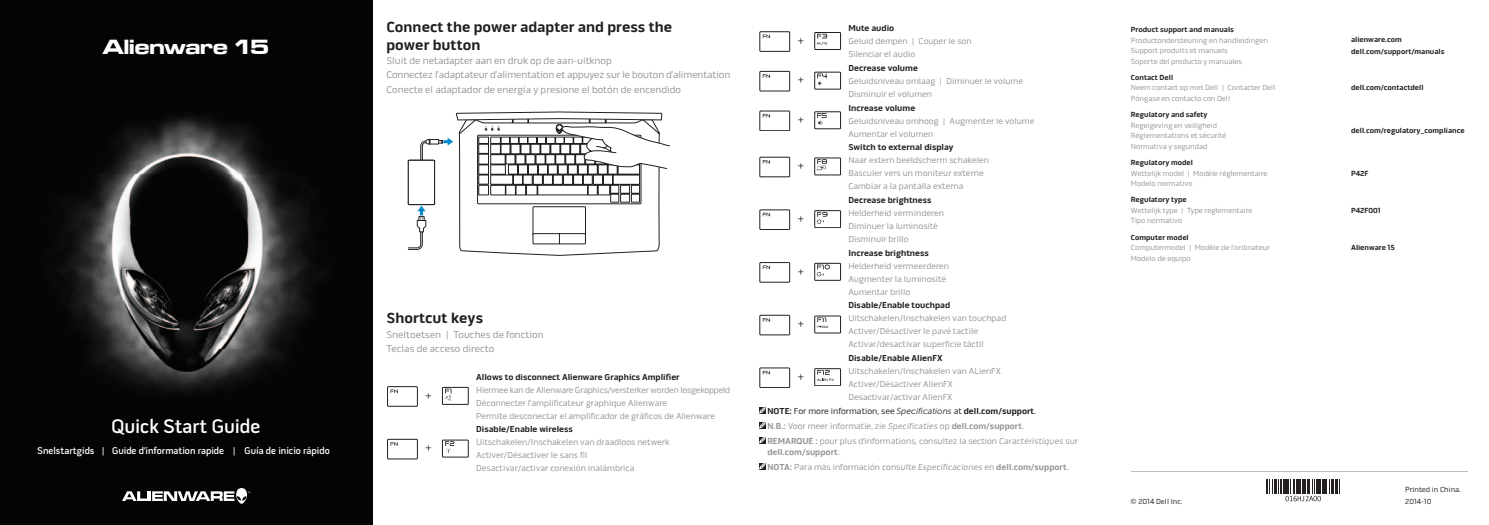
<style>
.page{position:relative;width:1489px;height:525px;background:#fff}
.page>*{position:absolute;margin:0;border:0;box-sizing:border-box;transform-origin:0 0}
.t1{font:21.25px "Microgramma D Bold Exte";color:#fff}
.t2{font:600 20px "Pill Gothic 600 mg";color:#fff}
.t3{font:700 15px/17.5px "Pill Alt 600 mg";color:#231f20}
.t4{font:10.62px "Pill Alt 600 mg";color:#231f20}
.t5{font:10px/14.2px "Pill Alt 600 mg";color:#939598}
.t6{font:600 10px "Pill Gothic 600 mg";color:#fff}
.t7{font:8.75px/13px "Pill Alt 600 mg";color:#939598}
.t8{font:700 8.75px "Pill Alt 600 mg";color:#231f20}
.t9{font:700 8.75px/14.8px "Pill Alt 600 mg";color:#939598}
.t10{font:7.5px/10.5px "Pill Alt 600 mg";color:#939598}
.t11{font:700 7.5px/12.2px "Pill Alt 600 mg";color:#231f20}
.t12{font:7.5px "Pill Alt 600 mg";color:#231f20}
.s1{font-weight:700;color:#231f20}
.s2{color:#231f20}
.s3{font-family:"Museo Sans For Dell 300";font-style:italic;color:#231f20}
.s4{font-weight:700}
.s5{font-style:italic}
.s6{font-weight:400}
.s7{font-weight:400;font-style:italic}
</style>
<div class="page">
<svg style="left:408px;top:112px;width:262px;height:143px"></svg>
<div style="left:442px;top:387px;width:26px;height:17px;border:1px solid #231f20"></div>
<svg style="left:445px;top:388px;width:6px;height:12px"></svg>
<div style="left:387px;top:386px;width:30px;height:20px;border:1px solid #231f20"></div>
<svg style="left:390px;top:389px;width:8px;height:4px"></svg>
<div style="left:442px;top:439px;width:26px;height:18px;border:1px solid #231f20"></div>
<svg style="left:445px;top:441px;width:9px;height:11px"></svg>
<div style="left:387px;top:439px;width:30px;height:20px;border:1px solid #231f20"></div>
<svg style="left:390px;top:442px;width:8px;height:3px"></svg>
<div style="left:814px;top:32px;width:26px;height:18px;border:1px solid #231f20"></div>
<svg style="left:816px;top:34px;width:11px;height:10px"></svg>
<div style="left:759px;top:32px;width:30px;height:19px;border:1px solid #231f20"></div>
<svg style="left:762px;top:35px;width:8px;height:3px"></svg>
<div style="left:814px;top:72px;width:26px;height:17px;border:1px solid #231f20"></div>
<svg style="left:817px;top:73px;width:10px;height:12px"></svg>
<div style="left:759px;top:71px;width:30px;height:20px;border:1px solid #231f20"></div>
<svg style="left:762px;top:74px;width:8px;height:4px"></svg>
<div style="left:814px;top:112px;width:26px;height:17px;border:1px solid #231f20"></div>
<svg style="left:817px;top:113px;width:9px;height:12px"></svg>
<svg style="left:762px;top:114px;width:8px;height:3px"></svg>
<div style="left:759px;top:111px;width:30px;height:20px;border:1px solid #231f20"></div>
<div style="left:814px;top:158px;width:26px;height:17px;border:1px solid #231f20"></div>
<svg style="left:816px;top:159px;width:11px;height:11px"></svg>
<div style="left:759px;top:157px;width:30px;height:20px;border:1px solid #231f20"></div>
<svg style="left:762px;top:160px;width:8px;height:4px"></svg>
<div style="left:814px;top:210px;width:26px;height:18px;border:1px solid #231f20"></div>
<svg style="left:816px;top:212px;width:11px;height:12px"></svg>
<div style="left:759px;top:209px;width:30px;height:20px;border:1px solid #231f20"></div>
<svg style="left:762px;top:212px;width:8px;height:4px"></svg>
<div style="left:814px;top:263px;width:26px;height:17px;border:1px solid #231f20"></div>
<svg style="left:816px;top:264px;width:13px;height:12px"></svg>
<div style="left:759px;top:262px;width:30px;height:20px;border:1px solid #231f20"></div>
<svg style="left:762px;top:265px;width:8px;height:4px"></svg>
<div style="left:814px;top:316px;width:26px;height:17px;border:1px solid #231f20"></div>
<svg style="left:816px;top:317px;width:12px;height:11px"></svg>
<svg style="left:762px;top:318px;width:8px;height:3px"></svg>
<div style="left:759px;top:315px;width:30px;height:20px;border:1px solid #231f20"></div>
<div style="left:814px;top:368px;width:26px;height:17px;border:1px solid #231f20"></div>
<svg style="left:816px;top:369px;width:17px;height:11px"></svg>
<div style="left:759px;top:367px;width:30px;height:20px;border:1px solid #231f20"></div>
<svg style="left:762px;top:370px;width:8px;height:4px"></svg>
<svg style="left:759px;top:407px;width:6px;height:6px"></svg>
<svg style="left:759px;top:422px;width:6px;height:6px"></svg>
<svg style="left:759px;top:437px;width:6px;height:5px"></svg>
<svg style="left:759px;top:463px;width:6px;height:6px"></svg>
<hr style="left:1131px;top:470px;width:336px;height:1px;background:#bcbdc0">
<svg style="left:1266px;top:479px;width:72px;height:22px"></svg>
<img style="left:0;top:0;width:372px;height:524px">
<svg style="left:122px;top:487px;width:128px;height:16px"></svg>
<h1 class="t1" style="left:103px;top:33px;width:168px">Alienware 15</h1>
<h3 class="t3" style="left:386px;top:19px;width:287px">Connect the power adapter and press the power button</h3>
<p class="t5" style="left:386px;top:54px;width:345px">Sluit de netadapter aan en druk op de aan-uitknop<br>Connectez l’adaptateur d’alimentation et appuyez sur le bouton d’alimentation<br>Conecte el adaptador de energía y presione el botón de encendido</p>
<p class="t4" style="left:797px;top:35px;width:8px">+</p>
<p class="t4" style="left:797px;top:75px;width:8px">+</p>
<p class="t4" style="left:797px;top:114px;width:8px">+</p>
<p class="t4" style="left:797px;top:160px;width:8px">+</p>
<p class="t4" style="left:797px;top:213px;width:8px">+</p>
<p class="t4" style="left:797px;top:266px;width:8px">+</p>
<p class="t8" style="left:848px;top:23px;width:47px">Mute audio</p>
<p class="t7" style="left:848px;top:35px;width:125px">Geluid dempen | Couper le son<br>Silenciar el audio</p>
<p class="t8" style="left:848px;top:63px;width:71px">Decrease volume</p>
<p class="t7" style="left:848px;top:74px;width:176px">Geluidsniveau omlaag | Diminuer le volume<br>Disminuir el volumen</p>
<p class="t8" style="left:848px;top:102px;width:68px">Increase volume</p>
<p class="t7" style="left:848px;top:114px;width:187px">Geluidsniveau omhoog | Augmenter le volume<br>Aumentar el volumen</p>
<p class="t8" style="left:848px;top:142px;width:107px">Switch to external display</p>
<p class="t7" style="left:848px;top:154px;width:142px">Naar extern beeldscherm schakelen<br>Basculer vers un moniteur externe<br>Cambiar a la pantalla externa</p>
<p class="t8" style="left:848px;top:195px;width:85px">Decrease brightness</p>
<p class="t7" style="left:848px;top:206px;width:97px">Helderheid verminderen<br>Diminuer la luminosité<br>Disminuir brillo</p>
<p class="t8" style="left:848px;top:247px;width:82px">Increase brightness</p>
<p class="t7" style="left:848px;top:259px;width:102px">Helderheid vermeerderen<br>Augmenter la luminosité<br>Aumentar brillo</p>
<p class="t11" style="left:1130px;top:24px;width:104px">Product support and manuals</p>
<p class="t10" style="left:1130px;top:35px;width:138px">Productondersteuning en handleidingen<br>Support produits et manuels<br>Soporte del producto y manuales</p>
<p class="t11" style="left:1350px;top:33px;width:95px">alienware.com dell.com/support/manuals</p>
<p class="t11" style="left:1130px;top:71px;width:44px">Contact Dell</p>
<p class="t10" style="left:1130px;top:83px;width:146px">Neem contact op met Dell | Contacter Dell<br>Póngase en contacto con Dell</p>
<p class="t11" style="left:1350px;top:82px;width:74px">dell.com/contactdell</p>
<p class="t11" style="left:1130px;top:109px;width:78px">Regulatory and safety</p>
<p class="t10" style="left:1130px;top:120px;width:97px">Regelgeving en veiligheid<br>Réglementations et sécurité<br>Normativa y seguridad</p>
<p class="t11" style="left:1350px;top:124px;width:115px">dell.com/regulatory_compliance</p>
<p class="t11" style="left:1130px;top:156px;width:63px">Regulatory model</p>
<p class="t10" style="left:1130px;top:168px;width:138px">Wettelijk model | Modèle réglementaire<br>Modelo normativo</p>
<p class="t11" style="left:1350px;top:167px;width:19px">P42F</p>
<p class="t11" style="left:1130px;top:193px;width:57px">Regulatory type</p>
<p class="t10" style="left:1130px;top:205px;width:123px">Wettelijk type | Type réglementaire<br>Tipo normativo</p>
<p class="t11" style="left:1350px;top:204px;width:31px">P42F001</p>
<p class="t11" style="left:1130px;top:231px;width:59px">Computer model</p>
<p class="t10" style="left:1130px;top:242px;width:141px">Computermodel | Modèle de l’ordinateur<br>Modelo de equipo</p>
<p class="t11" style="left:1350px;top:241px;width:45px">Alienware 15</p>
<h2 class="t2" style="left:111px;top:418px;width:150px">Quick Start Guide</h2>
<p class="t6" style="left:37px;top:446px;width:59px">Snelstartgids</p>
<p class="t6" style="left:112px;top:446px;width:113px">Guide d’information rapide</p>
<p class="t6" style="left:245px;top:446px;width:87px">Guía de inicio rápido</p>
<p class="t6" style="left:102px;top:446px;width:4px">|</p>
<p class="t6" style="left:233px;top:446px;width:4px">|</p>
<h3 class="t3" style="left:386px;top:309px;width:98px">Shortcut keys</h3>
<p class="t5" style="left:386px;top:327px;width:159px">Sneltoetsen | Touches de fonction<br>Teclas de acceso directo</p>
<p class="t8" style="left:476px;top:371px;width:205px">Allows to disconnect Alienware Graphics Amplifier</p>
<p class="t7" style="left:476px;top:383px;width:255px">Hiermee kan de Alienware Graphics/versterker worden losgekoppeld<br>Déconnecter l’amplificateur graphique Alienware<br>Permite desconectar el amplificador de gráficos de Alienware</p>
<p class="t4" style="left:425px;top:390px;width:8px">+</p>
<p class="t4" style="left:425px;top:442px;width:8px">+</p>
<p class="t8" style="left:476px;top:424px;width:98px">Disable/Enable wireless</p>
<p class="t7" style="left:476px;top:436px;width:195px">Uitschakelen/Inschakelen van draadloos netwerk<br>Activer/Désactiver le sans fil<br>Desactivar/activar conexión inalámbrica</p>
<p class="t4" style="left:797px;top:318px;width:8px">+</p>
<p class="t8" style="left:848px;top:300px;width:103px">Disable/Enable touchpad</p>
<p class="t7" style="left:848px;top:312px;width:159px">Uitschakelen/Inschakelen van touchpad<br>Activer/Désactiver le pavé tactile<br>Activar/desactivar superficie táctil</p>
<p class="t8" style="left:848px;top:352px;width:96px">Disable/Enable AlienFX</p>
<p class="t7" style="left:848px;top:364px;width:154px">Uitschakelen/Inschakelen van ALienFX<br>Activer/Désactiver AlienFX<br>Desactivar/activar AlienFX</p>
<p class="t7" style="left:767px;top:403px;width:312px;line-height:14.8px"><span class="s1">NOTE:</span> <span class="s2">For more information, see</span> <span class="s3">Specifications</span> <span class="s2">at</span> <span class="s1">dell.com/support</span><span class="s2">.<br></span><span class="s4">N.B.:</span> Voor meer informatie, zie <span class="s5">Specificaties</span> op <span class="s4">dell.com/support</span>.<br><span class="s4">REMARQUE :</span> pour plus d’informations, consultez la section <span class="s5">Caractéristiques</span> sur</p>
<p class="t9" style="left:767px;top:444px;width:303px">dell.com/support<span class="s6">.<br></span>NOTA: <span class="s6">Para más información consulte</span> <span class="s7">Especificaciones</span> <span class="s6">en</span> dell.com/support<span class="s6">.</span></p>
<p class="t4" style="left:797px;top:371px;width:8px">+</p>
<p class="t12" style="left:1405px;top:484px;width:57px">Printed in China.</p>
<p class="t12" style="left:1130px;top:496px;width:54px">© 2014 Dell Inc.</p>
<p class="t12" style="left:1405px;top:496px;width:28px">2014-10</p>
</div>
